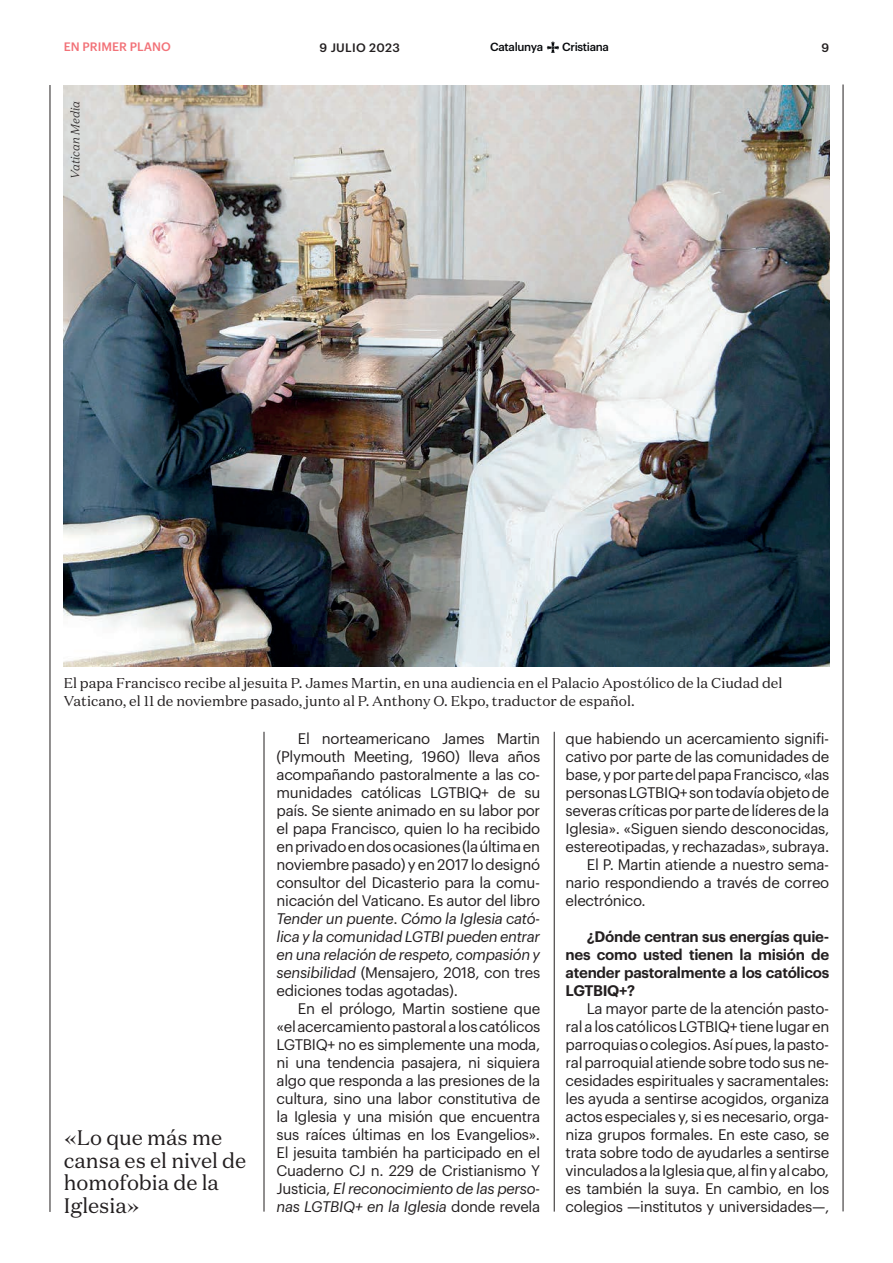
<style>
.page{position:relative;width:893px;height:1263px;background:#fff}
.page>*{position:absolute;margin:0;border:0;box-sizing:border-box;transform-origin:0 0}
.t1{font:21px/22.5px "Domaine Text";color:#231f20}
.t2{font:15px/18px "Graphik";letter-spacing:-.02em;color:#231f20;text-align:justify}
.t3{font:600 15px/18px "Graphik";letter-spacing:-.02em;color:#231f20;text-align:justify}
.t4{font:14.25px/18px "Domaine Text";color:#231f20}
.t5{font:500 12px "Graphik";color:#f27278}
.t6{font:italic 300 12px "Domaine Text";color:#231f20}
.t7{font:500 12px "Graphik";letter-spacing:.025em;color:#231f20}
.t8{font:500 11.55px "Graphik";letter-spacing:-.03em;color:#07090c}
.s1{font-style:italic}
</style>
<div class="page">
<svg style="left:547px;top:42px;width:12px;height:11px"></svg>
<hr style="left:843px;top:85px;width:1px;height:1126px;background:#231f20">
<hr style="left:50px;top:85px;width:1px;height:1127px;background:#231f20">
<img style="left:64px;top:85px;width:765px;height:581px">
<hr style="left:264px;top:732px;width:1px;height:479px;background:#231f20">
<hr style="left:554px;top:732px;width:1px;height:479px;background:#231f20">
<p class="t5" style="left:64px;top:38px;width:109px">EN PRIMER PLANO</p>
<p class="t7" style="left:320px;top:38px;width:82px">9 JULIO 2023</p>
<p class="t8" style="left:490px;top:38px;width:54px">Catalunya</p>
<p class="t8" style="left:562px;top:38px;width:48px">Cristiana</p>
<p class="t7" style="left:821px;top:38px;width:9px">9</p>
<p class="t6" style="left:68px;top:179px;width:79px;rotate:-90deg">Vatican Media</p>
<p class="t4" style="left:64px;top:674px;width:720px">El papa Francisco recibe al jesuita P. James Martin, en una audiencia en el Palacio Apostólico de la Ciudad del<br>Vaticano, el 11 de noviembre pasado, junto al P. Anthony O. Ekpo, traductor de español.</p>
<h1 class="t1" style="left:64px;top:1126px;width:184px">«Lo que más me cansa es el nivel de homofobia de la<br>Iglesia»</h1>
<p class="t2" style="left:277px;top:728px;width:265px;text-indent:21px">El norteamericano James Martin (Plymouth Meeting, 1960) lleva años acompañando pastoralmente a las co&shy;munidades católicas LGTBIQ+ de su país. Se siente animado en su labor por el papa Francisco, quien lo ha recibido en privado en dos ocasiones (la última en noviembre pasado) y en 2017 lo designó consultor del Dicasterio para la comu&shy;nicación del Vaticano. Es autor del libro <span class="s1">Tender un puente</span>. <span class="s1">Cómo la Iglesia cató&shy;lica y la comunidad LGTBI pueden entrar en una relación de respeto, compasión y sensibilidad</span> (Mensajero, 2018, con tres ediciones todas agotadas).</p>
<p class="t2" style="left:277px;top:998px;width:265px;text-indent:21px">En el prólogo, Martin sostiene que «el acercamiento pastoral a los católicos LGTBIQ+ no es simplemente una moda, ni una tendencia pasajera, ni siquiera algo que responda a las presiones de la cultura, sino una labor constitutiva de la Iglesia y una misión que encuentra sus raíces últimas en los Evangelios».<br>El jesuita también ha participado en el Cuaderno CJ n. 229 de Cristianismo Y Justicia, <span class="s1">El reconocimiento de las perso&shy;nas LGTBIQ+ en la Iglesia</span> donde revela</p>
<p class="t2" style="left:566px;top:728px;width:265px">que habiendo un acercamiento signifi-</p>
<p class="t2" style="left:566px;top:746px;width:265px">cativo por parte de las comunidades de</p>
<p class="t2" style="left:566px;top:764px;width:265px">base, y por parte del papa Francisco, «las</p>
<p class="t2" style="left:566px;top:782px;width:265px">personas LGTBIQ+ son todavía objeto de</p>
<p class="t2" style="left:566px;top:800px;width:265px">severas críticas por parte de líderes de la</p>
<p class="t2" style="left:566px;top:818px;width:265px">Iglesia». «Siguen siendo desconocidas,</p>
<p class="t2" style="left:566px;top:836px;width:265px">estereotipadas, y rechazadas», subraya.</p>
<p class="t2" style="left:587px;top:854px;width:244px">El P. Martin atiende a nuestro sema-</p>
<p class="t2" style="left:566px;top:872px;width:265px">nario respondiendo a través de correo</p>
<p class="t2" style="left:566px;top:890px;width:82px">electrónico.</p>
<p class="t3" style="left:566px;top:926px;width:265px;text-indent:21px">¿Dónde centran sus energías quie&shy;nes como usted tienen la misión de atender pastoralmente a los católicos LGTBIQ+?</p>
<p class="t2" style="left:566px;top:998px;width:265px;text-indent:21px">La mayor parte de la atención pasto&shy;ral a los católicos LGTBIQ+ tiene lugar en parroquias o colegios. Así pues, la pasto&shy;ral parroquial atiende sobre todo sus ne&shy;cesidades espirituales y sacramentales: les ayuda a sentirse acogidos, organiza actos especiales y, si es necesario, orga&shy;niza grupos formales. En este caso, se trata sobre todo de ayudarles a sentirse vinculados a la Iglesia que, al fin y al cabo, es también la suya. En cambio, en los colegios —institutos y universidades—,</p>
</div>
